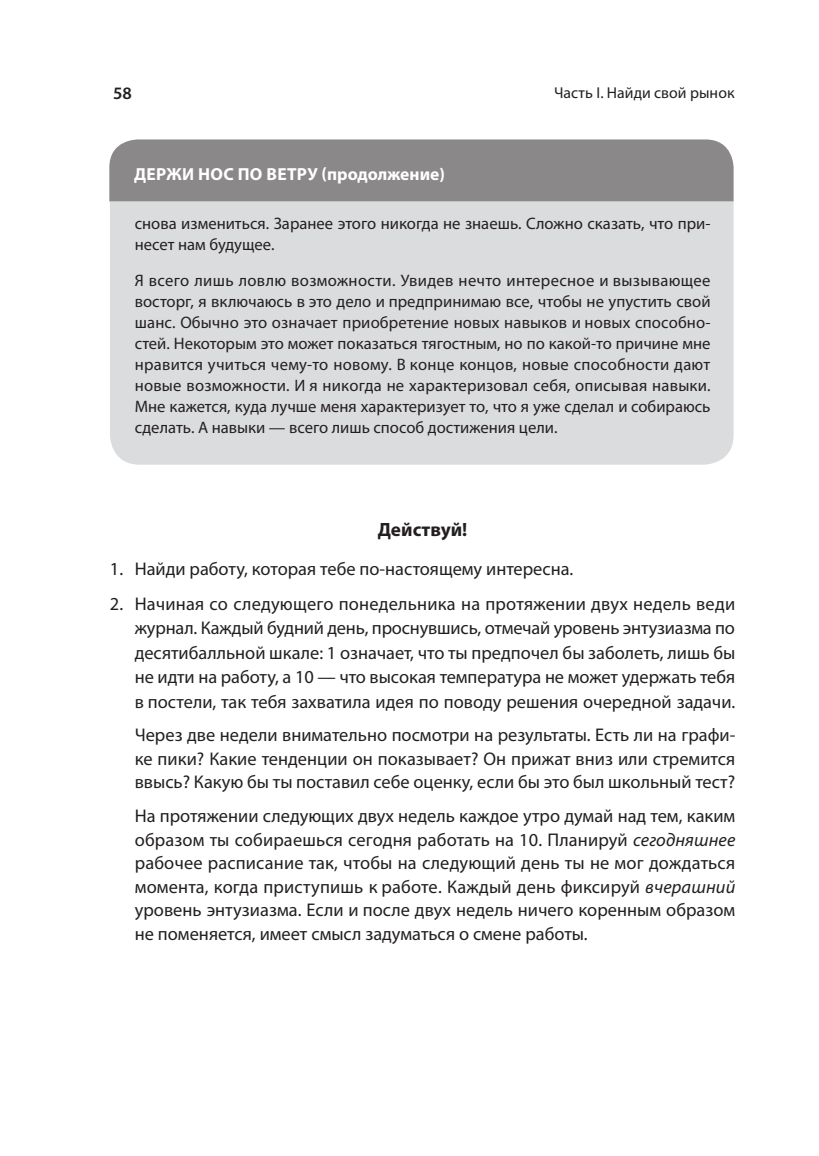
<style>
.page{position:relative;width:819px;height:1156px;background:#fff}
.page>*{position:absolute;margin:0;border:0;box-sizing:border-box;transform-origin:0 0}
.Title_3{font:700 19.25px "Myriad Pro";color:#231f20}
.List_Cont{font:18.38px/23.6px "Myriad Pro";color:#231f20;text-align:justify}
.vrezka_nazv{font:700 17.5px "Myriad Pro";color:#fff}
.t1{font:600 17.5px "Myriad Pro";color:#231f20}
.vrezka_body{font:16.62px/21px "Myriad Pro";color:#231f20}
.t2{font:15.75px "Myriad Pro";letter-spacing:.005em;color:#231f20}
.s1{font-style:italic}
</style>
<div class="page">
<div style="left:109px;top:139px;width:624px;height:62px;background:#8a8888"></div>
<div style="left:110px;top:201px;width:623px;height:264px;background:#dbdcdd"></div>
<p class="t1" style="left:113px;top:82px;width:20px">58</p>
<p class="t2" style="left:554px;top:83px;width:182px">Часть I. Найди свой рынок</p>
<p class="vrezka_nazv" style="left:134px;top:162px;width:312px">ДЕРЖИ НОС ПО ВЕТРУ (продолжение)</p>
<p class="vrezka_body" style="left:135px;top:213px;width:577px">снова измениться. Заранее этого никогда не знаешь. Сложно сказать, что при&shy;несет нам будущее.</p>
<p class="vrezka_body" style="left:135px;top:270px;width:577px;text-align:justify">Я всего лишь ловлю возможности. Увидев нечто интересное и вызывающее восторг, я включаюсь в это дело и предпринимаю все, чтобы не упустить свой шанс. Обычно это означает приобретение новых навыков и новых способно&shy;стей. Некоторым это может показаться тягостным, но по какой-то причине мне нравится учиться чему-то новому. В конце концов, новые способности дают новые возможности. И я никогда не характеризовал себя, описывая навыки.<br>Мне кажется, куда лучше меня характеризует то, что я уже сделал и собираюсь сделать. А навыки — всего лишь способ достижения цели.</p>
<p class="Title_3" style="left:378px;top:517px;width:91px">Действуй!</p>
<p class="List_Cont" style="left:110px;top:557px;width:463px">1. Найди работу, которая тебе по-настоящему интересна.</p>
<p class="List_Cont" style="left:135px;top:591px;width:602px;line-height:24.5px;text-indent:-25px">2. Начиная со следующего понедельника на протяжении двух недель веди журнал. Каждый будний день, проснувшись, отмечай уровень энтузиазма по десятибалльной шкале: 1 означает, что ты предпочел бы заболеть, лишь бы не идти на работу, а 10 — что высокая температура не может удержать тебя в постели, так тебя захватила идея по поводу решения очередной задачи.</p>
<p class="List_Cont" style="left:135px;top:723px;width:602px">Через две недели внимательно посмотри на результаты. Есть ли на графи&shy;ке пики? Какие тенденции он показывает? Он прижат вниз или стремится ввысь? Какую бы ты поставил себе оценку, если бы это был школьный тест?</p>
<p class="List_Cont" style="left:135px;top:803px;width:602px">На протяжении следующих двух недель каждое утро думай над тем, каким образом ты собираешься сегодня работать на 10. Планируй <span class="s1">сегодняшнее </span>рабочее расписание так, чтобы на следующий день ты не мог дождаться момента, когда приступишь к работе. Каждый день фиксируй <span class="s1">вчерашний </span>уровень энтузиазма. Если и после двух недель ничего коренным образом не поменяется, имеет смысл задуматься о смене работы.</p>
</div>
